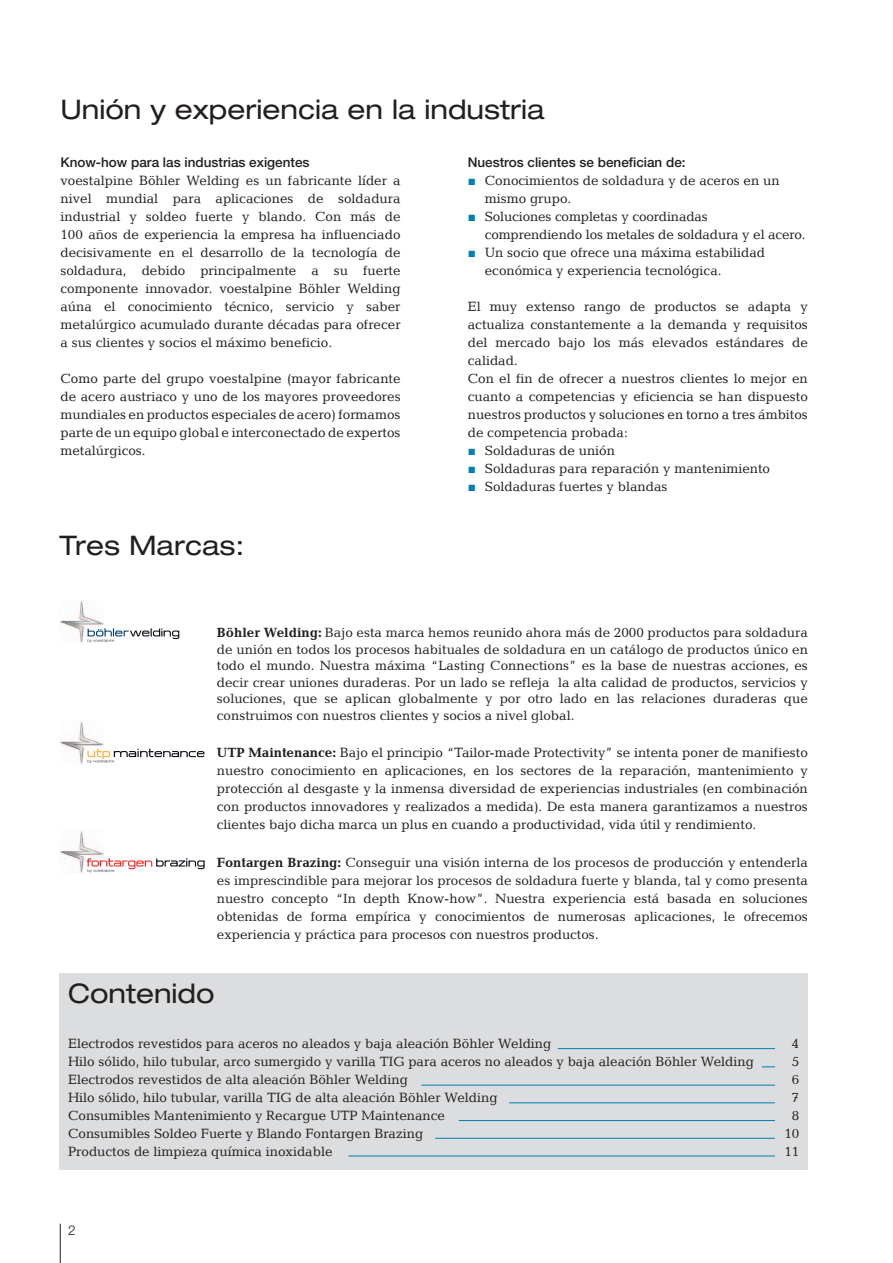
<style>
.page{position:relative;width:893px;height:1263px;background:#fff}
.page>*{position:absolute;margin:0;border:0;box-sizing:border-box;transform-origin:0 0}
.t1{font:expanded 27px "Helvetica Neue LT";color:#231f20}
.t2{font:13.5px/18px "Candida LT";color:#231f20}
.t3{font:13.5px/16.5px "Candida";color:#231f20;text-align:justify}
.t4{font:500 13.5px "Helvetica Neue LT Pro";color:#231f20}
.t5{font:300 13.5px "Helvetica Neue LT Pro";color:#231f20}
.s1{font-family:"Arial";color:#007fb1}
.s2{font-weight:700}
.s3{font-family:"Candida";font-weight:700}
</style>
<div class="page">
<hr style="left:60px;top:1224px;width:1px;height:39px;background:#231f20">
<div style="left:60px;top:973px;width:748px;height:196px;background:#dcdddf"></div>
<hr style="left:558px;top:1048px;width:217px;height:1px;background:#007fb1">
<svg style="left:762px;top:1066px;width:13px;height:1px"></svg>
<hr style="left:421px;top:1085px;width:354px;height:1px;background:#007fb1">
<hr style="left:509px;top:1102px;width:266px;height:1px;background:#007fb1">
<hr style="left:459px;top:1120px;width:316px;height:1px;background:#007fb1">
<hr style="left:435px;top:1138px;width:340px;height:1px;background:#007fb1">
<hr style="left:348px;top:1155px;width:427px;height:1px;background:#007fb1">
<img style="left:60px;top:601px;width:42px;height:41px">
<svg style="left:88px;top:628px;width:91px;height:14px"></svg>
<img style="left:60px;top:831px;width:42px;height:41px">
<svg style="left:87px;top:858px;width:118px;height:14px"></svg>
<img style="left:60px;top:722px;width:42px;height:41px">
<svg style="left:87px;top:749px;width:118px;height:14px"></svg>
<h1 class="t1" style="left:60px;top:93px;width:486px">Unión y experiencia en la industria</h1>
<p class="t4" style="left:60px;top:154px;width:251px">Know-how para las industrias exigentes</p>
<p class="t2" style="left:60px;top:171px;width:342px;text-align:justify">voestalpine Böhler Welding es un fabricante líder a nivel mundial para aplicaciones de soldadura industrial y soldeo fuerte y blando. Con más de 100 años de experiencia la empresa ha influenciado decisivamente en el desarrollo de la tecnología de soldadura, debido principalmente a su fuerte componente innovador. voestalpine Böhler Welding aúna el conocimiento técnico, servicio y saber metalúrgico acumulado durante décadas para ofrecer a sus clientes y socios el máximo beneficio.</p>
<p class="t2" style="left:60px;top:369px;width:342px;text-align:justify">Como parte del grupo voestalpine (mayor fabricante de acero austriaco y uno de los mayores proveedores mundiales en productos especiales de acero) formamos parte de un equipo global e interconectado de expertos metalúrgicos.</p>
<h1 class="t1" style="left:60px;top:529px;width:187px">Tres Marcas:</h1>
<p class="t4" style="left:468px;top:154px;width:219px">Nuestros clientes se benefician de:</p>
<p class="t2" style="left:485px;top:171px;width:296px;text-indent:-17px"><span class="s1">■</span> Conocimientos de soldadura y de aceros en un mismo grupo.</p>
<p class="t2" style="left:485px;top:207px;width:322px;text-indent:-17px"><span class="s1">■</span> Soluciones completas y coordinadas comprendiendo los metales de soldadura y el acero.</p>
<p class="t2" style="left:485px;top:243px;width:282px;text-indent:-17px"><span class="s1">■</span> Un socio que ofrece una máxima estabilidad económica y experiencia tecnológica.</p>
<p class="t2" style="left:468px;top:297px;width:342px">El muy extenso rango de productos se adapta y actualiza constantemente a la demanda y requisitos del mercado bajo los más elevados estándares de calidad.<br>Con el fin de ofrecer a nuestros clientes lo mejor en cuanto a competencias y eficiencia se han dispuesto nuestros productos y soluciones en torno a tres ámbitos de competencia probada:</p>
<p class="t2" style="left:468px;top:441px;width:149px"><span class="s1">■</span> Soldaduras de unión</p>
<p class="t2" style="left:468px;top:459px;width:304px"><span class="s1">■</span> Soldaduras para reparación y mantenimiento</p>
<p class="t2" style="left:468px;top:477px;width:201px"><span class="s1">■</span> Soldaduras fuertes y blandas</p>
<p class="t3" style="left:217px;top:624px;width:593px"><span class="s2">Böhler Welding:</span> Bajo esta marca hemos reunido ahora más de 2000 productos para soldadura de unión en todos los procesos habituales de soldadura en un catálogo de productos único en todo el mundo. Nuestra máxima “Lasting Connections” es la base de nuestras acciones, es decir crear uniones duraderas. Por un lado se refleja la alta calidad de productos, servicios y soluciones, que se aplican globalmente y por otro lado en las relaciones duraderas que construimos con nuestros clientes y socios a nivel global.</p>
<p class="t2" style="left:217px;top:744px;width:593px;text-align:justify"><span class="s3">UTP Maintenance:</span> Bajo el principio “Tailor-made Protectivity” se intenta poner de manifiesto nuestro conocimiento en aplicaciones, en los sectores de la reparación, mantenimiento y protección al desgaste y la inmensa diversidad de experiencias industriales (en combinación con productos innovadores y realizados a medida). De esta manera garantizamos a nuestros clientes bajo dicha marca un plus en cuando a productividad, vida útil y rendimiento.</p>
<p class="t3" style="left:217px;top:853px;width:593px;line-height:18px"><span class="s2">Fontargen Brazing:</span> Conseguir una visión interna de los procesos de producción y entenderla es imprescindible para mejorar los procesos de soldadura fuerte y blanda, tal y como presenta nuestro concepto “In depth Know-how”. Nuestra experiencia está basada en soluciones obtenidas de forma empírica y conocimientos de numerosas aplicaciones, le ofrecemos experien cia y práctica para procesos con nuestros productos.</p>
<h1 class="t1" style="left:68px;top:977px;width:148px">Contenido</h1>
<p class="t2" style="left:68px;top:1034px;width:485px">Electrodos revestidos para aceros no aleados y baja aleación Böhler Welding</p>
<p class="t2" style="left:792px;top:1034px;width:9px">4</p>
<p class="t2" style="left:68px;top:1052px;width:687px">Hilo sólido, hilo tubular, arco sumergido y varilla TIG para aceros no aleados y baja aleación Böhler Welding</p>
<p class="t2" style="left:792px;top:1052px;width:9px">5</p>
<p class="t2" style="left:68px;top:1070px;width:341px">Electrodos revestidos de alta aleación Böhler Welding</p>
<p class="t2" style="left:792px;top:1070px;width:9px">6</p>
<p class="t2" style="left:68px;top:1088px;width:431px">Hilo sólido, hilo tubular, varilla TIG de alta aleación Böhler Welding</p>
<p class="t2" style="left:792px;top:1088px;width:9px">7</p>
<p class="t2" style="left:68px;top:1106px;width:379px">Consumibles Mantenimiento y Recargue UTP Maintenance</p>
<p class="t2" style="left:792px;top:1106px;width:9px">8</p>
<p class="t2" style="left:68px;top:1124px;width:357px">Consumibles Soldeo Fuerte y Blando Fontargen Brazing</p>
<p class="t2" style="left:784px;top:1124px;width:17px">10</p>
<p class="t2" style="left:68px;top:1142px;width:266px">Productos de limpieza química inoxidable</p>
<p class="t2" style="left:784px;top:1142px;width:17px">11</p>
<p class="t5" style="left:68px;top:1222px;width:9px">2</p>
</div>
